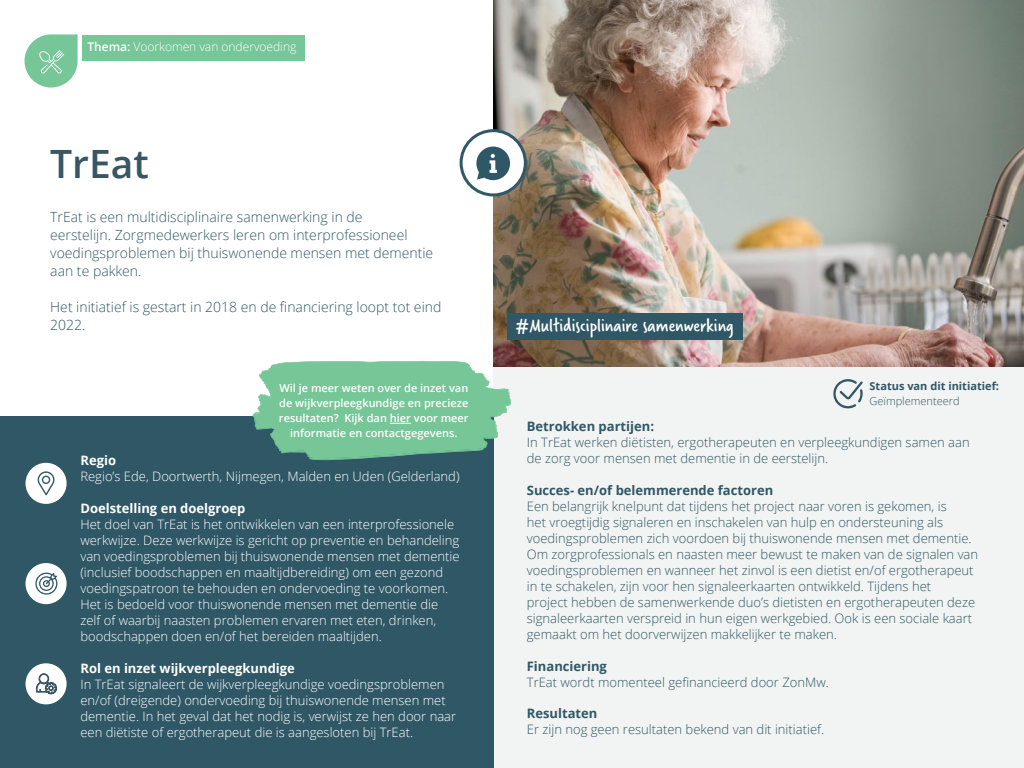
<style>
.page{position:relative;width:1024px;height:768px;background:#fff}
.page>*{position:absolute;margin:0;border:0;box-sizing:border-box;transform-origin:0 0}
.t1{font:600 39px "Open Sans";color:#385664}
.t2{font:20px "Verveine";color:#fff}
.t3{font:300 14px/18px "Open Sans";color:#305866}
.t4{font:300 13px/16px "Open Sans";color:#2f5766}
.t5{font:300 13px/16px "Open Sans";color:#fff}
.t6{font:700 13px "Open Sans";color:#fff}
.t7{font:700 13px "Open Sans";color:#305866}
.t8{font:700 13px "Open Sans";color:#2f5766}
.t9{font:300 12px "Open Sans";color:#fff}
.t10{font:600 11px/15px "Open Sans";color:#fff;text-align:center}
.t11{font:700 11px "Open Sans";color:#2f5766}
.t12{font:300 11px "Open Sans";color:#2f5766}
.s1{font-weight:600}
</style>
<div class="page">
<div style="left:493px;top:366px;width:531px;height:402px;background:#f2f3f3"></div>
<img style="left:493px;top:0;width:531px;height:366px">
<div style="left:0;top:417px;width:493px;height:351px;background:#2f5766"></div>
<div style="left:26px;top:563px;width:41px;height:41px;background:#fff;border-radius:50%"></div>
<svg style="left:35px;top:573px;width:22px;height:22px"></svg>
<div style="left:461px;top:131px;width:64px;height:64px;background:#fff;border-radius:50%"></div>
<div style="left:460px;top:129px;width:67px;height:67px;border:3px solid #305866;border-radius:50%"></div>
<svg style="left:476px;top:147px;width:34px;height:33px"></svg>
<div style="left:26px;top:463px;width:41px;height:41px;background:#fff;border-radius:50%"></div>
<svg style="left:38px;top:471px;width:16px;height:24px"></svg>
<div style="left:26px;top:663px;width:41px;height:41px;background:#fff;border-radius:50%"></div>
<svg style="left:36px;top:673px;width:21px;height:22px"></svg>
<svg style="left:833px;top:379px;width:30px;height:29px"></svg>
<div style="left:508px;top:313px;width:235px;height:26px;background:#2f5766"></div>
<div style="left:82px;top:35px;width:223px;height:26px;background:#77c698"></div>
<svg style="left:25px;top:34px;width:53px;height:54px"></svg>
<svg style="left:253px;top:361px;width:258px;height:99px;background:#7ac09b"></svg>
<p class="t9" style="left:87px;top:39px;width:210px"><span class="s1">Thema:</span> Voorkomen van ondervoeding</p>
<h1 class="t1" style="left:50px;top:137px;width:100px">TrEat</h1>
<p class="t3" style="left:50px;top:207px;width:385px">TrEat is een multidisciplinaire samenwerking in de<br>eerstelijn. Zorgmedewerkers leren om interprofessioneel voedingsproblemen bij thuiswonende mensen met dementie aan te pakken.</p>
<p class="t3" style="left:50px;top:297px;width:393px">Het initiatief is gestart in 2018 en de financiering loopt tot eind<br>2022.</p>
<p class="t10" style="left:279px;top:381px;width:191px">Wil je meer weten over de inzet van de wijkverpleegkundige en precieze resultaten? Kijk dan hier voor meer informatie en contactgegevens.</p>
<p class="t6" style="left:80px;top:452px;width:37px">Regio</p>
<p class="t5" style="left:80px;top:468px;width:381px">Regio’s Ede, Doortwerth, Nijmegen, Malden en Uden (Gelderland)</p>
<p class="t6" style="left:80px;top:500px;width:166px">Doelstelling en doelgroep</p>
<p class="t5" style="left:80px;top:516px;width:381px">Het doel van TrEat is het ontwikkelen van een interprofessionele werkwijze. Deze werkwijze is gericht op preventie en behandeling van voedingsproblemen bij thuiswonende mensen met dementie (inclusief boodschappen en maaltijdbereiding) om een gezond voedingspatroon te behouden en ondervoeding te voorkomen.<br>Het is bedoeld voor thuiswonende mensen met dementie die zelf of waarbij naasten problemen ervaren met eten, drinken, boodschappen doen en/of het bereiden maaltijden.</p>
<p class="t6" style="left:80px;top:660px;width:216px">Rol en inzet wijkverpleegkundige</p>
<p class="t5" style="left:80px;top:676px;width:377px">In TrEat signaleert de wijkverpleegkundige voedingsproblemen en/of (dreigende) ondervoeding bij thuiswonende mensen met dementie. In het geval dat het nodig is, verwijst ze hen door naar een diëtiste of ergotherapeut die is aangesloten bij TrEat.</p>
<h2 class="t2" style="left:515px;top:312px;width:220px">#Multidisciplinaire samenwerking</h2>
<p class="t11" style="left:870px;top:378px;width:131px">Status van dit initiatief:</p>
<p class="t12" style="left:870px;top:393px;width:92px">Geïmplementeerd</p>
<p class="t7" style="left:527px;top:417px;width:129px">Betrokken partijen:</p>
<p class="t4" style="left:527px;top:434px;width:444px">In TrEat werken diëtisten, ergotherapeuten en verpleegkundigen samen aan de zorg voor mensen met dementie in de eerstelijn.</p>
<p class="t8" style="left:527px;top:481px;width:248px">Succes- en/of belemmerende factoren</p>
<p class="t4" style="left:527px;top:498px;width:453px">Een belangrijk knelpunt dat tijdens het project naar voren is gekomen, is<br>het vroegtijdig signaleren en inschakelen van hulp en ondersteuning als voedingsproblemen zich voordoen bij thuiswonende mensen met dementie.<br>Om zorgprofessionals en naasten meer bewust te maken van de signalen van voedingsproblemen en wanneer het zinvol is een dietist en/of ergotherapeut in te schakelen, zijn voor hen signaleerkaarten ontwikkeld. Tijdens het<br>project hebben de samenwerkende duo’s dietisten en ergotherapeuten deze signaleerkaarten verspreid in hun eigen werkgebied. Ook is een sociale kaart gemaakt om het doorverwijzen makkelijker te maken.</p>
<p class="t7" style="left:527px;top:657px;width:82px">Financiering</p>
<p class="t4" style="left:527px;top:674px;width:304px">TrEat wordt momenteel gefinancieerd door ZonMw.</p>
<p class="t7" style="left:527px;top:704px;width:72px">Resultaten</p>
<p class="t4" style="left:527px;top:721px;width:299px">Er zijn nog geen resultaten bekend van dit initiatief.</p>
</div>
